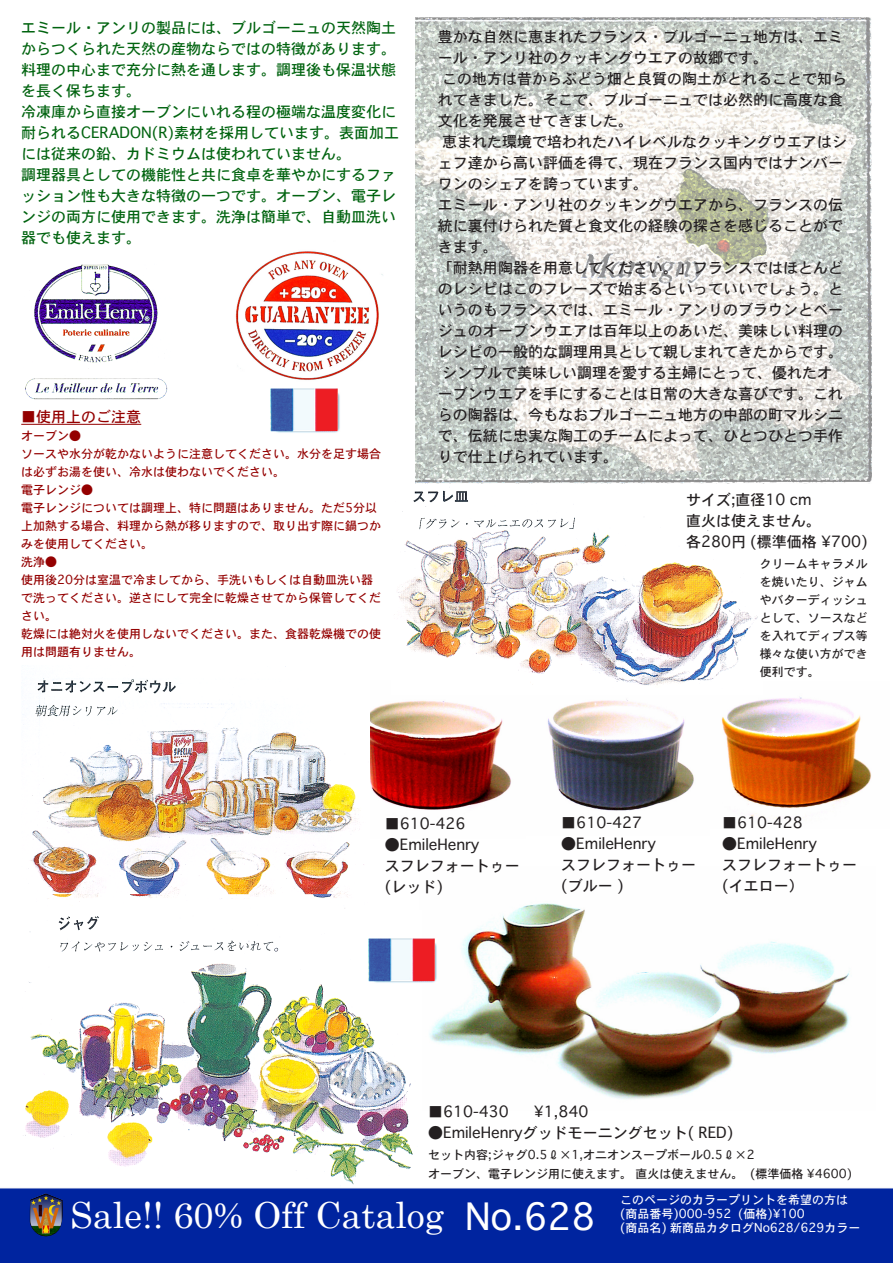
<style>
.page{position:relative;width:893px;height:1263px;background:#fff}
.page>*{position:absolute;margin:0;border:0;box-sizing:border-box;transform-origin:0 0}
.t1{font:36px "Century";color:#fff}
.t2{font:36px "Geneva";color:#fff}
.t3{font:15px/21px "Osaka";color:#231f20}
.t4{font:15px/21px "Osaka";color:#00630f}
.t5{font:15px "Osaka";color:#940000}
.t6{font:12px/18px "Osaka";color:#940000}
.t7{font:12px/18px "Osaka";color:#231f20;text-align:justify}
.t8{font:12px "Osaka";color:#fff}
</style>
<div class="page">
<div style="left:0;top:1188px;width:893px;height:75px;background:#00249f"></div>
<img style="left:30px;top:1193px;width:33px;height:43px">
<img style="left:415px;top:18px;width:457px;height:466px">
<img style="left:25px;top:264px;width:143px;height:136px">
<hr style="left:21px;top:424px;width:120px;height:1px;background:#940000">
<img style="left:235px;top:251px;width:148px;height:129px">
<img style="left:429px;top:903px;width:421px;height:197px">
<img style="left:370px;top:700px;width:141px;height:110px">
<img style="left:547px;top:699px;width:147px;height:112px">
<img style="left:721px;top:697px;width:150px;height:122px">
<img style="left:398px;top:490px;width:360px;height:195px">
<img style="left:23px;top:916px;width:390px;height:269px">
<img style="left:28px;top:666px;width:336px;height:236px">
<img style="left:270px;top:388px;width:70px;height:45px">
<img style="left:368px;top:938px;width:70px;height:46px">
<p class="t4" style="left:21px;top:17px;width:376px">エミール・アンリの製品には、ブルゴーニュの天然陶土からつくられた天然の産物ならではの特徴があります。</p>
<p class="t4" style="left:21px;top:59px;width:376px">料理の中心まで充分に熱を通します。調理後も保温状態を長く保ちます。</p>
<p class="t4" style="left:21px;top:101px;width:379px">冷凍庫から直接オーブンにいれる程の極端な温度変化に耐られるCERADON(R)素材を採用しています。表面加工には従来の鉛、カドミウムは使われていません。</p>
<p class="t4" style="left:21px;top:164px;width:376px;text-align:justify">調理器具としての機能性と共に食卓を華やかにするファッション性も大きな特徴の一つです。オーブン、電子レンジの両方に使用できます。洗浄は簡単で、自動皿洗い器でも使えます。</p>
<p class="t5" style="left:21px;top:407px;width:121px">■使用上のご注意</p>
<p class="t6" style="left:21px;top:426px;width:61px">オーブン●</p>
<p class="t6" style="left:21px;top:444px;width:362px">ソースや水分が乾かないように注意してください。水分を足す場合は必ずお湯を使い、冷水は使わないでください。</p>
<p class="t6" style="left:21px;top:480px;width:73px">電子レンジ●</p>
<p class="t6" style="left:21px;top:498px;width:362px">電子レンジについては調理上、特に問題はありません。ただ5分以上加熱する場合、料理から熱が移りますので、取り出す際に鍋つかみを使用してください。</p>
<p class="t6" style="left:21px;top:552px;width:37px">洗浄●</p>
<p class="t6" style="left:21px;top:570px;width:362px">使用後20分は室温で冷ましてから、手洗いもしくは自動皿洗い器で洗ってください。逆さにして完全に乾燥させてから保管してください。</p>
<p class="t6" style="left:21px;top:624px;width:362px">乾燥には絶対火を使用しないでください。また、食器乾燥機での使用は問題有りません。</p>
<p class="t3" style="left:438px;top:25px;width:406px">豊かな自然に恵まれたフランス・ブルゴーニュ地方は、エミール・アンリ社のクッキングウエアの故郷です。</p>
<p class="t3" style="left:438px;top:67px;width:411px">この地方は昔からぶどう畑と良質の陶土がとれることで知られてきました。そこで、ブルゴーニュでは必然的に高度な食文化を発展させてきました。</p>
<p class="t3" style="left:438px;top:130px;width:411px">恵まれた環境で培われたハイレベルなクッキングウエアはシェフ達から高い評価を得て、現在フランス国内ではナンバーワンのシェアを誇っています。</p>
<p class="t3" style="left:438px;top:193px;width:406px;text-align:justify">エミール・アンリ社のクッキングウエアから、フランスの伝統に裏付けられた質と食文化の経験の探さを感じることができます。</p>
<p class="t3" style="left:438px;top:256px;width:406px;text-align:justify">「耐熱用陶器を用意してください。」フランスではほとんどのレシピはこのフレーズで始まるといっていいでしょう。というのもフランスでは、エミール・アンリのブラウンとベージュのオーブンウエアは百年以上のあいだ、美味しい料理のレシピの一般的な調理用具として親しまれてきたからです。</p>
<p class="t3" style="left:438px;top:361px;width:406px">シンプルで美味しい調理を愛する主婦にとって、優れたオーブンウエアを手にすることは日常の大きな喜びです。これらの陶器は、今もなおブルゴーニュ地方の中部の町マルシニで、伝統に忠実な陶工のチームによって、ひとつひとつ手作りで仕上げられています。</p>
<p class="t3" style="left:686px;top:489px;width:127px">サイズ;直径10 cm</p>
<p class="t3" style="left:686px;top:510px;width:136px">直火は使えません。</p>
<p class="t3" style="left:686px;top:531px;width:183px">各280円 (標準価格 ¥700)</p>
<p class="t7" style="left:760px;top:554px;width:109px">クリームキャラメルを焼いたり、ジャムやバターディッシュとして、ソースなどを入れてディプス等様々な使い方ができ便利です。</p>
<p class="t3" style="left:385px;top:813px;width:82px">■610-426</p>
<p class="t3" style="left:385px;top:834px;width:96px">●EmileHenry</p>
<p class="t3" style="left:385px;top:855px;width:136px">スフレフォートゥー(レッド)</p>
<p class="t3" style="left:561px;top:812px;width:82px">■610-427</p>
<p class="t3" style="left:561px;top:833px;width:96px">●EmileHenry</p>
<p class="t3" style="left:561px;top:854px;width:136px">スフレフォートゥー</p>
<p class="t3" style="left:561px;top:875px;width:64px">(ブルー )</p>
<p class="t3" style="left:722px;top:811px;width:82px">■610-428</p>
<p class="t3" style="left:722px;top:832px;width:96px">●EmileHenry</p>
<p class="t3" style="left:722px;top:853px;width:136px">スフレフォートゥー</p>
<p class="t3" style="left:722px;top:874px;width:83px">(イエロー）</p>
<p class="t3" style="left:428px;top:1101px;width:82px">■610-430</p>
<p class="t3" style="left:534px;top:1101px;width:56px">¥1,840</p>
<p class="t3" style="left:428px;top:1122px;width:307px">●EmileHenryグッドモーニングセット( RED)</p>
<p class="t7" style="left:428px;top:1146px;width:328px">セット内容;ジャグ0.5ℓ×1,オニオンスープボール0.5ℓ×2</p>
<p class="t7" style="left:428px;top:1164px;width:426px">オーブン、電子レンジ用に使えます。 直火は使えません。 (標準価格 ¥4600)</p>
<p class="t1" style="left:70px;top:1184px;width:376px">Sale!! 60% Off Catalog</p>
<p class="t2" style="left:465px;top:1185px;width:132px">No.628</p>
<p class="t8" style="left:620px;top:1191px;width:230px">このページのカラープリントを希望の方は</p>
<p class="t8" style="left:620px;top:1206px;width:186px">(商品番号)000-952 (価格)¥100</p>
<p class="t8" style="left:620px;top:1220px;width:242px">(商品名) 新商品カタログNo628/629カラー</p>
</div>
